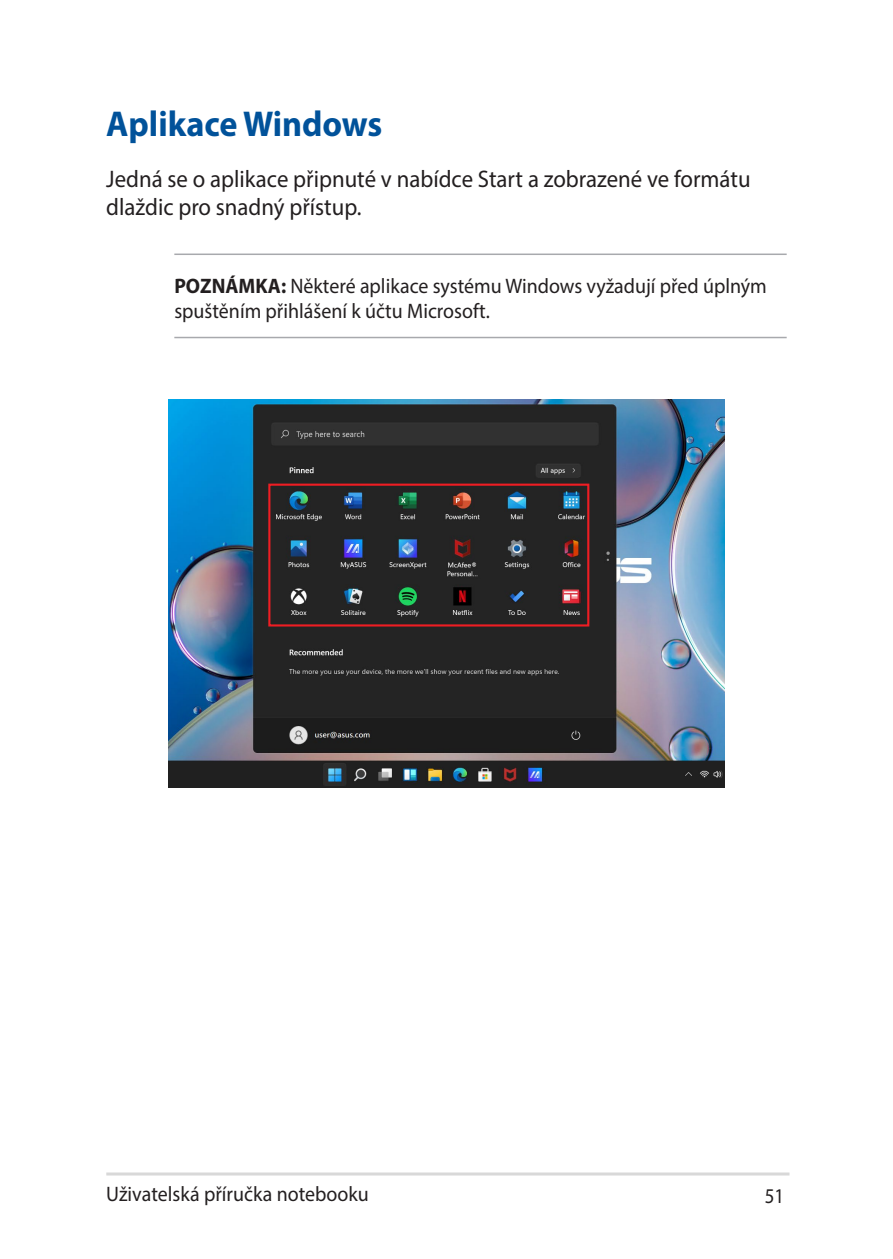
<style>
.page{position:relative;width:893px;height:1259px;background:#fff}
.page>*{position:absolute;margin:0;border:0;box-sizing:border-box;transform-origin:0 0}
.Heading_1{font:700 36px "Myriad Pro";color:#01529a;scale:.95 1}
.Body_Text{font:24px/28.8px "Myriad Pro";color:#231f20;scale:.95 1}
.Message{font:21px/25.2px "Myriad Pro";color:#231f20;scale:.95 1}
.Message-2{font:21px "Myriad Pro";color:#231f20;scale:.9 1}
.s1{font-weight:700}
</style>
<div class="page">
<hr style="left:106px;top:1172px;width:683px;height:3px;background:#d8d8d8">
<hr style="left:174px;top:253px;width:613px;height:2px;background:#a8a9ad">
<hr style="left:174px;top:337px;width:613px;height:1px;background:#a8a9ad">
<img style="left:168px;top:400px;width:557px;height:387px">
<div style="left:268px;top:483px;width:321px;height:143px;border:2px solid #ee1d23"></div>
<p class="Heading_1" style="left:106px;top:101px;width:292px">Aplikace Windows</p>
<p class="Body_Text" style="left:106px;top:164px;width:680px">Jedná se o aplikace připnuté v nabídce Start a zobrazené ve formátu dlaždic pro snadný přístup.</p>
<p class="Message" style="left:174px;top:273px;width:625px"><span class="s1">POZNÁMKA:</span> Některé aplikace systému Windows vyžadují před úplným spuštěním přihlášení k účtu Microsoft.</p>
<p class="Message" style="left:106px;top:1180px;width:278px">Uživatelská příručka notebooku</p>
<p class="Message-2" style="left:765px;top:1182px;width:23px">51</p>
</div>
